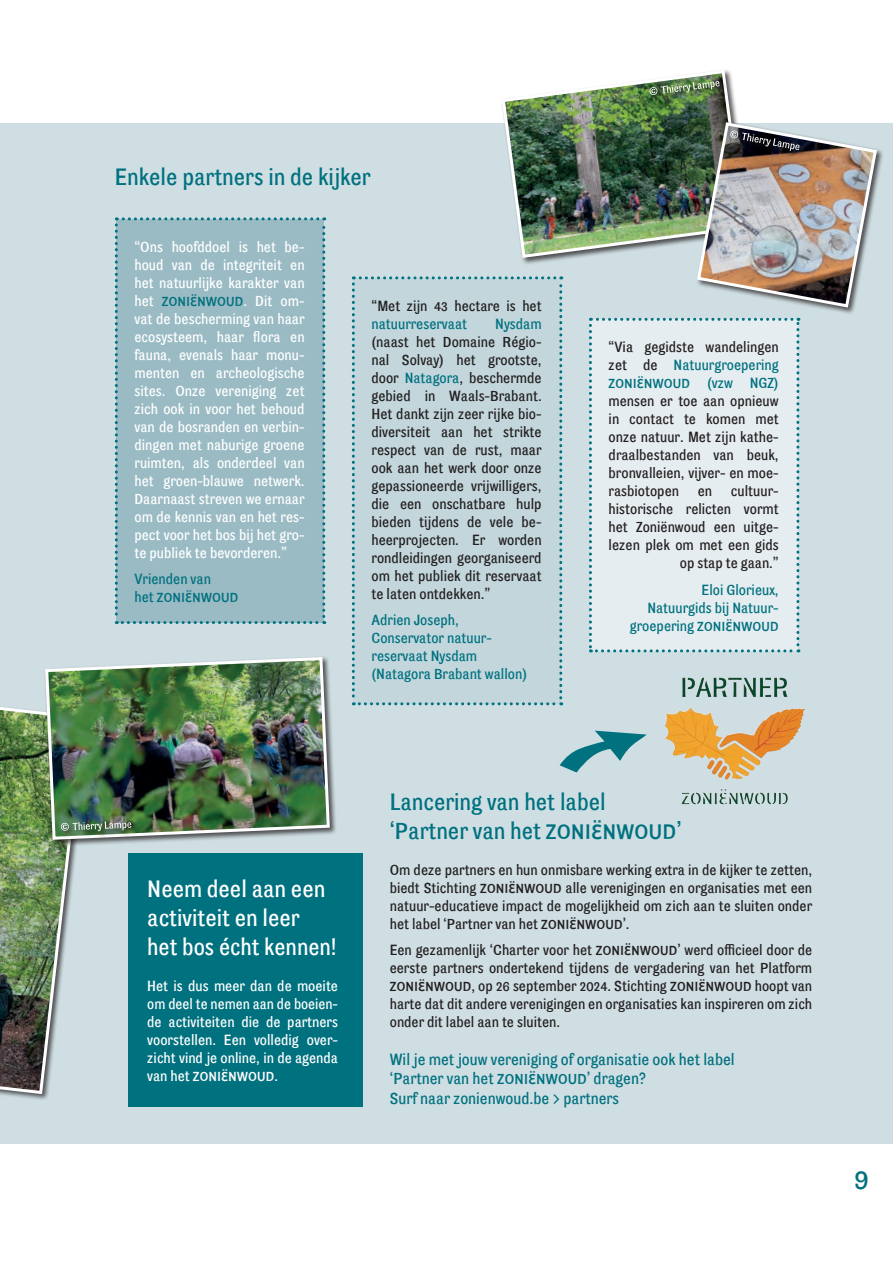
<style>
.page{position:relative;width:893px;height:1263px;background:#fff}
.page>*{position:absolute;margin:0;border:0;box-sizing:border-box;transform-origin:0 0}
.t1{font:30px "Son Grotesque";color:#00717f}
.t2{font:24px "Son Grotesque";color:#00717f}
.t3{font:24px/28.8px "Son Grotesque";color:#fff}
.t4{font:16.5px/19.5px "Son Grotesque";color:#00717f}
.t5{font:15px/18px "Son Grotesque";color:#231f20;text-align:justify}
.t6{font:15px/18px "Son Grotesque";color:#fff;text-align:justify}
.t7{font:15px/18px "Son Grotesque";color:#00717f}
.s1{color:#00717f}
</style>
<div class="page">
<div style="left:0;top:123px;width:893px;height:1021px;background:#cfdee3"></div>
<div style="left:696px;top:121px;width:188px;height:194px;background:#231f20;opacity:.75"></div>
<svg style="left:115px;top:217px;width:210px;height:407px;background:#96bac3"></svg>
<div style="left:128px;top:853px;width:234px;height:253px;background:#00717f"></div>
<div style="left:44px;top:656px;width:293px;height:191px;background:#231f20;opacity:.75"></div>
<img style="left:44px;top:656px;width:287px;height:185px">
<div style="left:60px;top:820px;width:79px;height:19px;background:#231f20;opacity:.75"></div>
<img style="left:0;top:686px;width:131px;height:410px">
<svg style="left:352px;top:72px;width:527px;height:719px"></svg>
<p class="t2" style="left:115px;top:163px;width:257px">Enkele partners in de kijker</p>
<p class="t6" style="left:134px;top:238px;width:172px">“Ons hoofddoel is het be&shy;houd van de integriteit en het natuurlijke karakter van het <span class="s1">*Zoniënwoud</span>. Dit om&shy;vat de bescherming van haar ecosysteem, haar flora en fauna, evenals haar monu&shy;menten en archeologische sites. Onze vereniging zet zich ook in voor het behoud van de bosranden en verbin&shy;dingen met naburige groene ruimten, als onderdeel van het groen-blauwe netwerk.<br>Daarnaast streven we ernaar om de kennis van en het res&shy;pect voor het bos bij het gro&shy;te publiek te bevorderen.”</p>
<p class="t7" style="left:134px;top:570px;width:105px">Vrienden van<br>het *Zoniënwoud</p>
<p class="t5" style="left:371px;top:297px;width:172px">“Met zijn 43 hectare is het <span class="s1">natuurreservaat</span></p>
<p class="t5" style="left:371px;top:315px;width:172px;text-indent:124px"><span class="s1">Nysdam </span>(naast het Domaine Régio&shy;nal Solvay) het grootste, door <span class="s1">Natagora</span>, beschermde gebied in Waals-Brabant.<br>Het dankt zijn zeer rijke bio&shy;diversiteit aan het strikte respect van de rust, maar ook aan het werk door onze gepassioneerde vrijwilligers, die een onschatbare hulp bieden tijdens de vele be&shy;heerprojecten. Er worden rondleidingen georganiseerd om het publiek dit reservaat te laten ontdekken.”</p>
<p class="t7" style="left:371px;top:611px;width:89px">Adrien Joseph,</p>
<p class="t7" style="left:371px;top:629px;width:157px">Conservator natuur&shy;reservaat Nysdam (Natagora Brabant wallon)</p>
<p class="t5" style="left:609px;top:338px;width:172px;text-align:left">“Via gegidste wandelingen zet de<br><span class="s1">*Zoniënwoud (vzw NGZ)</span></p>
<p class="t7" style="left:674px;top:356px;width:107px">Natuurgroepering</p>
<p class="t5" style="left:609px;top:392px;width:172px">mensen er toe aan opnieuw in contact te komen met onze natuur. Met zijn kathe&shy;draalbestanden van beuk, bronvalleien, vijver- en moe&shy;rasbiotopen</p>
<p class="t5" style="left:609px;top:482px;width:172px;text-align:right">cultuur-<br>historische relicten vormt het Zoniënwoud een uitge&shy;lezen plek om met een gids op stap te gaan.”</p>
<p class="t7" style="left:702px;top:581px;width:79px">Eloi Glorieux,</p>
<p class="t7" style="left:647px;top:599px;width:133px">Natuurgids bij Natuur-</p>
<p class="t7" style="left:630px;top:617px;width:150px">groepering *Zoniënwoud</p>
<p class="t5" style="left:698px;top:482px;width:16px">en</p>
<p class="t3" style="left:147px;top:874px;width:191px">Neem deel aan een activiteit en leer<br>het bos écht kennen!</p>
<p class="t6" style="left:147px;top:976px;width:192px">Het is dus meer dan de moeite om deel te nemen aan de boeien&shy;de activiteiten die de partners voorstellen. Een volledig over&shy;zicht vind je online, in de agenda van het *Zoniënwoud.</p>
<p class="t2" style="left:390px;top:788px;width:217px">Lancering van het label</p>
<p class="t2" style="left:390px;top:817px;width:293px">‘Partner van het *Zoniënwoud’</p>
<p class="t5" style="left:390px;top:861px;width:424px">Om deze partners en hun onmisbare werking extra in de kijker te zetten, biedt Stichting *Zoniënwoud alle verenigingen en organisaties met een natuur-educatieve impact de mogelijkheid om zich aan te sluiten onder het label ‘Partner van het *Zoniënwoud’.</p>
<p class="t5" style="left:390px;top:941px;width:424px">Een gezamenlijk ‘Charter voor het *Zoniënwoud’ werd officieel door de eerste partners ondertekend tijdens de vergadering van het Platform *Zoniënwoud, op 26 september 2024. Stichting *Zoniënwoud hoopt van harte dat dit andere verenigingen en organisaties kan inspireren om zich onder dit label aan te sluiten.</p>
<p class="t4" style="left:390px;top:1049px;width:346px">Wil je met jouw vereniging of organisatie ook het label ‘Partner van het *Zoniënwoud’ dragen?<br>Surf naar zonienwoud.be &gt; partners</p>
<p class="t1" style="left:854px;top:1162px;width:16px">9</p>
</div>
